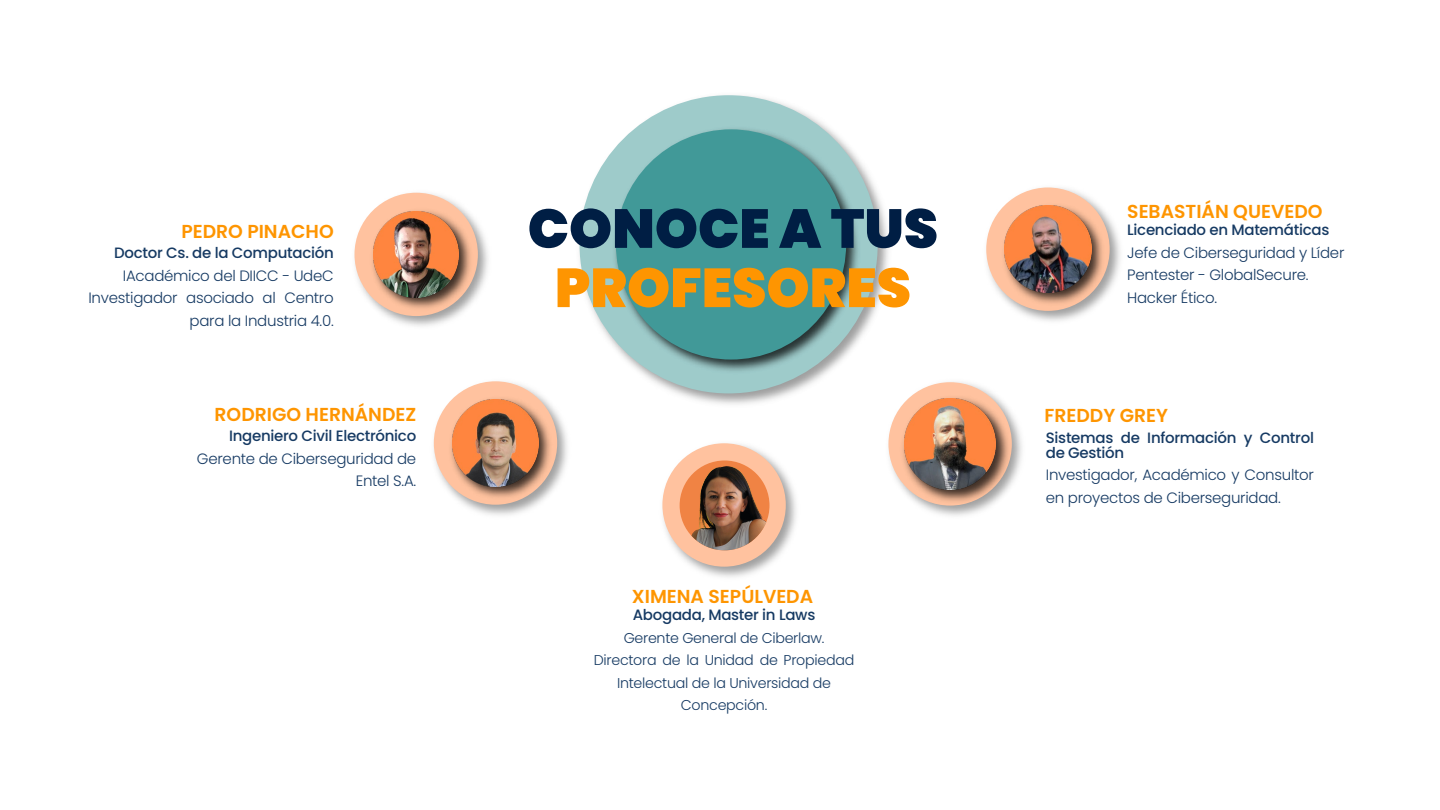
<style>
.page{position:relative;width:1440px;height:810px;background:#fff}
.page>*{position:absolute;margin:0;border:0;box-sizing:border-box;transform-origin:0 0}
.t1{font:900 54.75px "Poppins";color:#001e44}
.t2{font:900 54.75px "Poppins";color:#fe9501}
.t3{font:600 18.75px "Poppins";color:#fe9501}
.t4{font:300 15px/22.5px "Poppins";letter-spacing:-.02em;color:#163a63}
.t5{font:500 15px/15px "Poppins";letter-spacing:-.02em;color:#163a63}
.t6{font:300 14.25px/22.5px "Poppins";letter-spacing:-.02em;color:#163a63;text-align:center}
</style>
<div class="page">
<img style="left:662px;top:443px;width:134px;height:134px">
<div style="left:662px;top:443px;width:124px;height:124px;background:#ffc29f;border-radius:50%"></div>
<img style="left:680px;top:460px;width:90px;height:90px;border-radius:45px">
<img style="left:986px;top:187px;width:134px;height:134px">
<div style="left:986px;top:188px;width:124px;height:123px;background:#ffc29f;border-radius:50%"></div>
<img style="left:998px;top:200px;width:110px;height:109px">
<img style="left:1005px;top:206px;width:86px;height:86px">
<img style="left:579px;top:95px;width:309px;height:310px">
<div style="left:580px;top:95px;width:298px;height:298px;background:#9ecbca;border-radius:50%"></div>
<img style="left:882px;top:376px;width:140px;height:140px">
<svg style="left:888px;top:382px;width:124px;height:124px"></svg>
<img style="left:898px;top:392px;width:115px;height:114px">
<img style="left:904px;top:398px;width:92px;height:92px">
<img style="left:610px;top:123px;width:253px;height:253px">
<div style="left:616px;top:129px;width:230px;height:231px;background:#419998;border-radius:50%"></div>
<img style="left:433px;top:381px;width:134px;height:134px">
<div style="left:434px;top:381px;width:123px;height:124px;background:#ffc29f;border-radius:50%"></div>
<img style="left:446px;top:394px;width:110px;height:108px">
<img style="left:452px;top:400px;width:87px;height:86px">
<img style="left:354px;top:192px;width:134px;height:134px">
<div style="left:355px;top:193px;width:123px;height:123px;background:#ffc29f;border-radius:50%"></div>
<img style="left:368px;top:206px;width:108px;height:108px">
<img style="left:373px;top:212px;width:86px;height:85px">
<p class="t3" style="left:181px;top:220px;width:154px">PEDRO PINACHO</p>
<p class="t5" style="left:114px;top:246px;width:221px">Doctor Cs. de la Computación</p>
<p class="t4" style="left:89px;top:265px;width:247px;text-align:right">IAcadémico del DIICC - UdeC<br>Investigador asociado al Centro para la Industria 4.0.</p>
<p class="t3" style="left:215px;top:403px;width:203px">RODRIGO HERNÁNDEZ</p>
<p class="t5" style="left:229px;top:429px;width:189px">Ingeniero Civil Electrónico</p>
<p class="t4" style="left:197px;top:448px;width:221px;text-align:right">Gerente de Ciberseguridad de<br>Entel S.A.</p>
<h1 class="t1" style="left:528px;top:197px;width:412px">CONOCE A TUS</h1>
<h1 class="t2" style="left:555px;top:256px;width:358px">PROFESORES</h1>
<p class="t3" style="left:632px;top:585px;width:183px">XIMENA SEPÚLVEDA</p>
<p class="t5" style="left:633px;top:608px;width:184px">Abogada, Master in Laws</p>
<p class="t6" style="left:594px;top:627px;width:262px">Gerente General de Ciberlaw.<br>Directora de la Unidad de Propiedad<br>Intelectual de la Universidad de<br>Concepción.</p>
<p class="t3" style="left:1127px;top:201px;width:197px">SEBASTIÁN QUEVEDO</p>
<p class="t5" style="left:1127px;top:223px;width:204px">Licenciado en Matemáticas</p>
<p class="t4" style="left:1127px;top:241px;width:219px">Jefe de Ciberseguridad y Líder<br>Pentester - GlobalSecure.<br>Hacker Ético.</p>
<p class="t3" style="left:1045px;top:404px;width:125px">FREDDY GREY</p>
<p class="t5" style="left:1046px;top:430px;width:270px">Sistemas de Información y Control de Gestión</p>
<p class="t4" style="left:1046px;top:464px;width:270px">Investigador, Académico y Consultor en proyectos de Ciberseguridad.</p>
</div>
